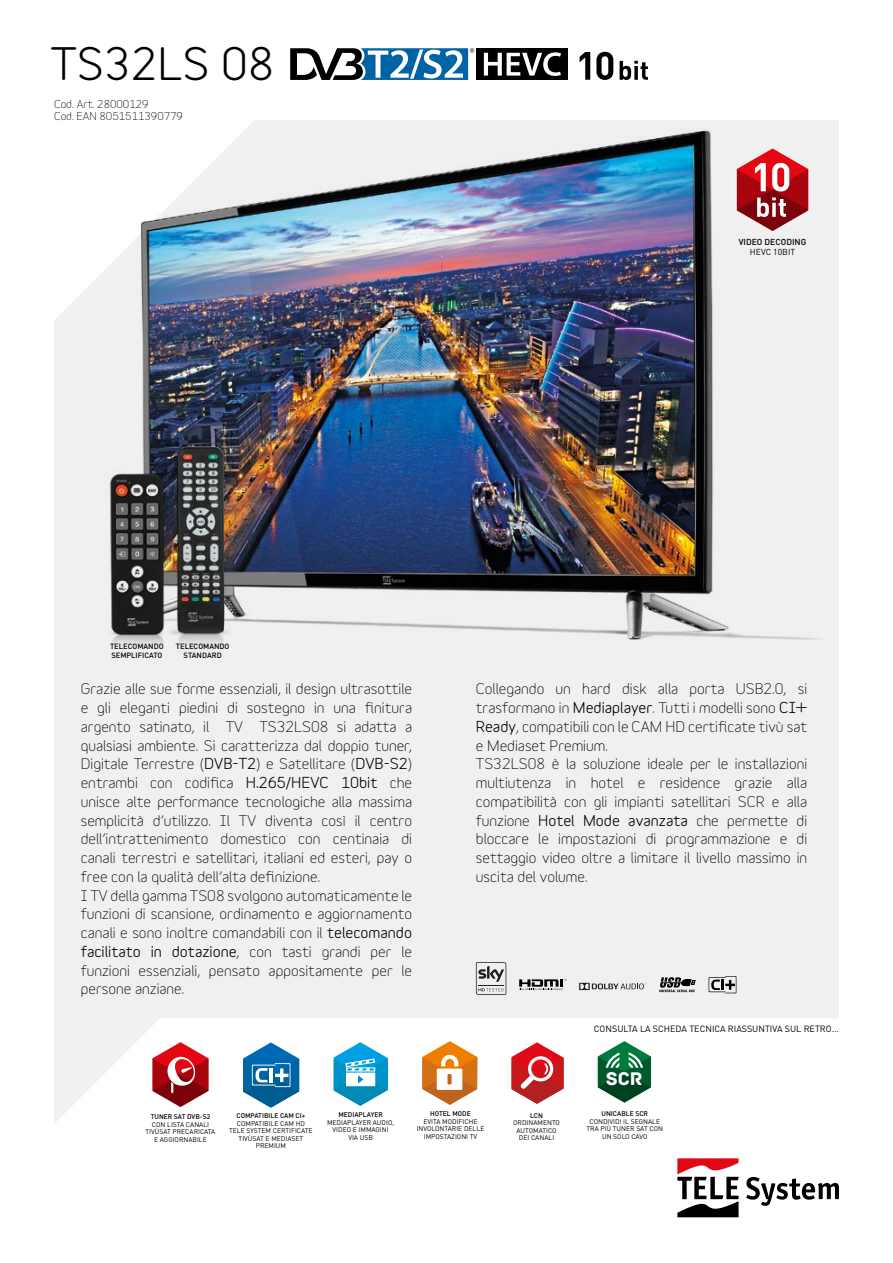
<style>
.page{position:relative;width:893px;height:1263px;background:#fff}
.page>*{position:absolute;margin:0;border:0;box-sizing:border-box;transform-origin:0 0}
.t1{font:700 42.15px "Variable";color:#000;scale:1.1 1}
.t2{font:19.35px "Archive";color:#fff}
.t3{font:14.25px/18.8px "Variable";color:#000;scale:1.1 1}
.t4{font:10.5px/12px "Variable";color:#000;scale:1.1 1}
.t5{font:9px "DIN";color:#000}
.t6{font:500 8.55px "DIN";color:#000}
.t7{font:8.55px "DIN";color:#000}
.t8{font:500 7.5px/8.4px "DIN";color:#000}
.t9{font:6.75px/7.5px "DIN";color:#000;text-align:center}
.t10{font:500 6.75px "DIN";color:#000}
.s1{font-weight:700}
</style>
<div class="page">
<svg style="left:54px;top:709px;width:785px;height:414px;fill:#f0f0f0"></svg>
<img style="left:54px;top:120px;width:785px;height:589px">
<img style="left:116px;top:131px;width:612px;height:507px">
<svg style="left:677px;top:1158px;width:62px;height:59px"></svg>
<svg style="left:746px;top:1177px;width:93px;height:29px"></svg>
<img style="left:106px;top:469px;width:62px;height:187px">
<img style="left:111px;top:474px;width:52px;height:160px">
<img style="left:168px;top:438px;width:65px;height:225px">
<img style="left:178px;top:447px;width:46px;height:186px">
<svg style="left:334px;top:1042px;width:54px;height:64px"></svg>
<svg style="left:511px;top:1042px;width:53px;height:62px"></svg>
<svg style="left:422px;top:1041px;width:55px;height:64px"></svg>
<svg style="left:243px;top:1042px;width:56px;height:66px"></svg>
<svg style="left:598px;top:1041px;width:53px;height:62px"></svg>
<svg style="left:152px;top:1042px;width:57px;height:65px"></svg>
<svg style="left:290px;top:48px;width:184px;height:32px"></svg>
<div style="left:476px;top:48px;width:91px;height:32px;background:#000"></div>
<svg style="left:484px;top:52px;width:77px;height:24px"></svg>
<svg style="left:580px;top:52px;width:10px;height:28px"></svg>
<svg style="left:596px;top:52px;width:17px;height:28px"></svg>
<svg style="left:620px;top:61px;width:28px;height:19px"></svg>
<svg style="left:579px;top:983px;width:67px;height:7px"></svg>
<svg style="left:659px;top:977px;width:37px;height:15px"></svg>
<svg style="left:519px;top:979px;width:47px;height:11px"></svg>
<svg style="left:708px;top:976px;width:28px;height:17px"></svg>
<svg style="left:476px;top:962px;width:30px;height:33px"></svg>
<svg style="left:737px;top:148px;width:71px;height:83px"></svg>
<h1 class="t1" style="left:51px;top:39px;width:205px">TS32LS 08</h1>
<p class="t4" style="left:54px;top:98px;width:119px">Cod. Art. 28000129<br>Cod. EAN 8051511390779</p>
<p class="t8" style="left:110px;top:642px;width:55px">TELECOMANDO<br>SEMPLIFICATO</p>
<p class="t8" style="left:176px;top:642px;width:55px;text-align:center">TELECOMANDO<br>STANDARD</p>
<p class="t6" style="left:739px;top:237px;width:69px">VIDEO DECODING</p>
<p class="t7" style="left:750px;top:246px;width:47px">HEVC 10BIT</p>
<p class="t3" style="left:81px;top:680px;width:303px">Grazie alle sue forme essenziali, il design ultrasottile e gli eleganti piedini di sostegno in una finitura argento satinato, il TV TS32LS08 si adatta a qualsiasi ambiente. Si caratterizza dal doppio tuner, Digitale Terrestre (<span class="s1">DVB-T2</span>) e Satellitare (<span class="s1">DVB-S2</span>) entrambi con codifica <span class="s1">H.265/HEVC 10bit</span> che unisce alte performance tecnologiche alla massima semplicità d’utilizzo. Il TV diventa così il centro dell’intrattenimento domestico con centinaia di canali terrestri e satellitari, italiani ed esteri, pay o free con la qualità dell’alta definizione.<br>I TV della gamma TS08 svolgono automaticamente le funzioni di scansione, ordinamento e aggiornamento canali e sono inoltre comandabili con il <span class="s1">telecomando facilitato in dotazione</span>, con tasti grandi per le funzioni essenziali, pensato appositamente per le persone anziane.</p>
<p class="t3" style="left:476px;top:680px;width:303px">Collegando un hard disk alla porta USB2.0, si trasformano in <span class="s1">Mediaplayer</span>. Tutti i modelli sono <span class="s1">CI+ Ready</span>, compatibili con le CAM HD certificate tivù sat e Mediaset Premium.<br>TS32LS08 è la soluzione ideale per le installazioni multiutenza in hotel e residence grazie alla compatibilità con gli impianti satellitari SCR e alla funzione <span class="s1">Hotel Mode avanzata</span> che permette di bloccare le impostazioni di programmazione e di settaggio video oltre a limitare il livello massimo in uscita del volume.</p>
<p class="t10" style="left:151px;top:1112px;width:61px">TUNER SAT DVB-S2</p>
<p class="t9" style="left:146px;top:1120px;width:71px">CON LISTA CANALI<br>TIVÙSAT PRECARICATA<br>E AGGIORNABILE</p>
<p class="t10" style="left:236px;top:1111px;width:70px">COMPATIBILE CAM CI+</p>
<p class="t9" style="left:229px;top:1119px;width:85px">COMPATIBILE CAM HD<br>TELE SYSTEM CERTIFICATE<br>TIVÙSAT E MEDIASET<br>PREMIUM</p>
<p class="t10" style="left:338px;top:1110px;width:46px">MEDIAPLAYER</p>
<p class="t9" style="left:327px;top:1118px;width:69px">MEDIAPLAYER AUDIO,<br>VIDEO E IMMAGINI<br>VIA USB</p>
<p class="t10" style="left:430px;top:1109px;width:42px">HOTEL MODE</p>
<p class="t9" style="left:417px;top:1117px;width:69px">EVITA MODIFICHE<br>INVOLONTARIE DELLE<br>IMPOSTAZIONI TV</p>
<p class="t10" style="left:530px;top:1111px;width:14px">LCN</p>
<p class="t9" style="left:513px;top:1119px;width:48px">ORDINAMENTO<br>AUTOMATICO<br>DEI CANALI</p>
<p class="t5" style="left:594px;top:1023px;width:247px">CONSULTA LA SCHEDA TECNICA RIASSUNTIVA SUL RETRO...</p>
<h2 class="t2" style="left:606px;top:1067px;width:38px">SCR</h2>
<p class="t10" style="left:601px;top:1110px;width:48px">UNICABLE SCR</p>
<p class="t9" style="left:586px;top:1117px;width:78px">CONDIVIDI IL SEGNALE<br>TRA PIÙ TUNER SAT CON<br>UN SOLO CAVO</p>
</div>
